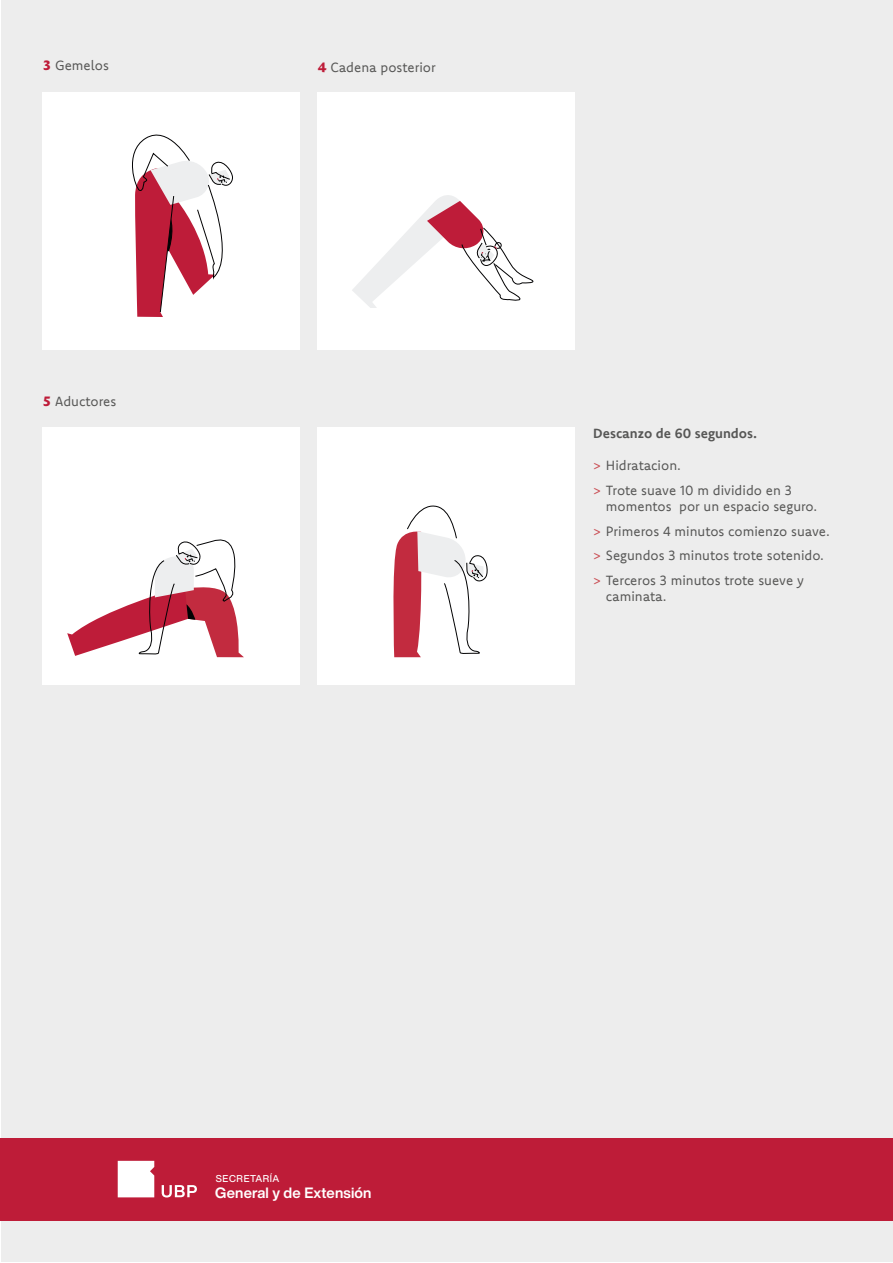
<style>
.page{position:relative;width:893px;height:1263px;background:#fff}
.page>*{position:absolute;margin:0;border:0;box-sizing:border-box;transform-origin:0 0}
.t1{font:700 14.7px "Helvetica Now Display";letter-spacing:.01em;color:#fff}
.t2{font:13.5px/24.8px "Komet Pro";color:#575756}
.t3{font:700 13.5px "Komet Pro";color:#575756}
.t4{font:500 9.75px "Helvetica Now Display";letter-spacing:.065em;color:#fff}
.s1{font-family:"Diurnal Display Std Bld";color:#be1c39}
.s2{color:#ca4f55}
</style>
<div class="page">
<div style="left:1px;top:1px;width:891px;height:1261px;background:#ededed"></div>
<div style="left:0;top:1138px;width:893px;height:82px;background:#be1c38"></div>
<svg style="left:118px;top:1161px;width:36px;height:36px"></svg>
<svg style="left:162px;top:1185px;width:35px;height:12px"></svg>
<div style="left:318px;top:92px;width:257px;height:258px;background:#fff"></div>
<svg style="left:352px;top:195px;width:181px;height:113px"></svg>
<div style="left:43px;top:427px;width:257px;height:258px;background:#fff"></div>
<svg style="left:67px;top:539px;width:177px;height:118px"></svg>
<div style="left:318px;top:427px;width:257px;height:258px;background:#fff"></div>
<svg style="left:393px;top:505px;width:95px;height:152px"></svg>
<div style="left:43px;top:92px;width:257px;height:258px;background:#fff"></div>
<svg style="left:132px;top:134px;width:101px;height:183px"></svg>
<p class="t2" style="left:43px;top:53px;width:68px"><span class="s1">3</span> Gemelos</p>
<p class="t2" style="left:43px;top:388px;width:75px"><span class="s1">5</span> Aductores</p>
<p class="t2" style="left:318px;top:54px;width:119px"><span class="s1">4</span> Cadena posterior</p>
<p class="t3" style="left:593px;top:424px;width:165px">Descanzo de 60 segundos.</p>
<p class="t2" style="left:593px;top:452px;width:200px"><span class="s2">&gt;</span> Hidratacion.<br><span class="s2">&gt;</span> Trote suave 10 m dividido en 3</p>
<p class="t2" style="left:593px;top:493px;width:238px;text-indent:13px">momentos por un espacio seguro.<br><span class="s2">&gt;</span> Primeros 4 minutos comienzo suave. <span class="s2">&gt;</span> Segundos 3 minutos trote sotenido. <span class="s2">&gt;</span> Terceros 3 minutos trote sueve y</p>
<p class="t2" style="left:606px;top:584px;width:62px">caminata.</p>
<p class="t4" style="left:216px;top:1172px;width:65px">SECRETARÍA</p>
<p class="t1" style="left:215px;top:1182px;width:158px">General y de Extensión</p>
</div>
